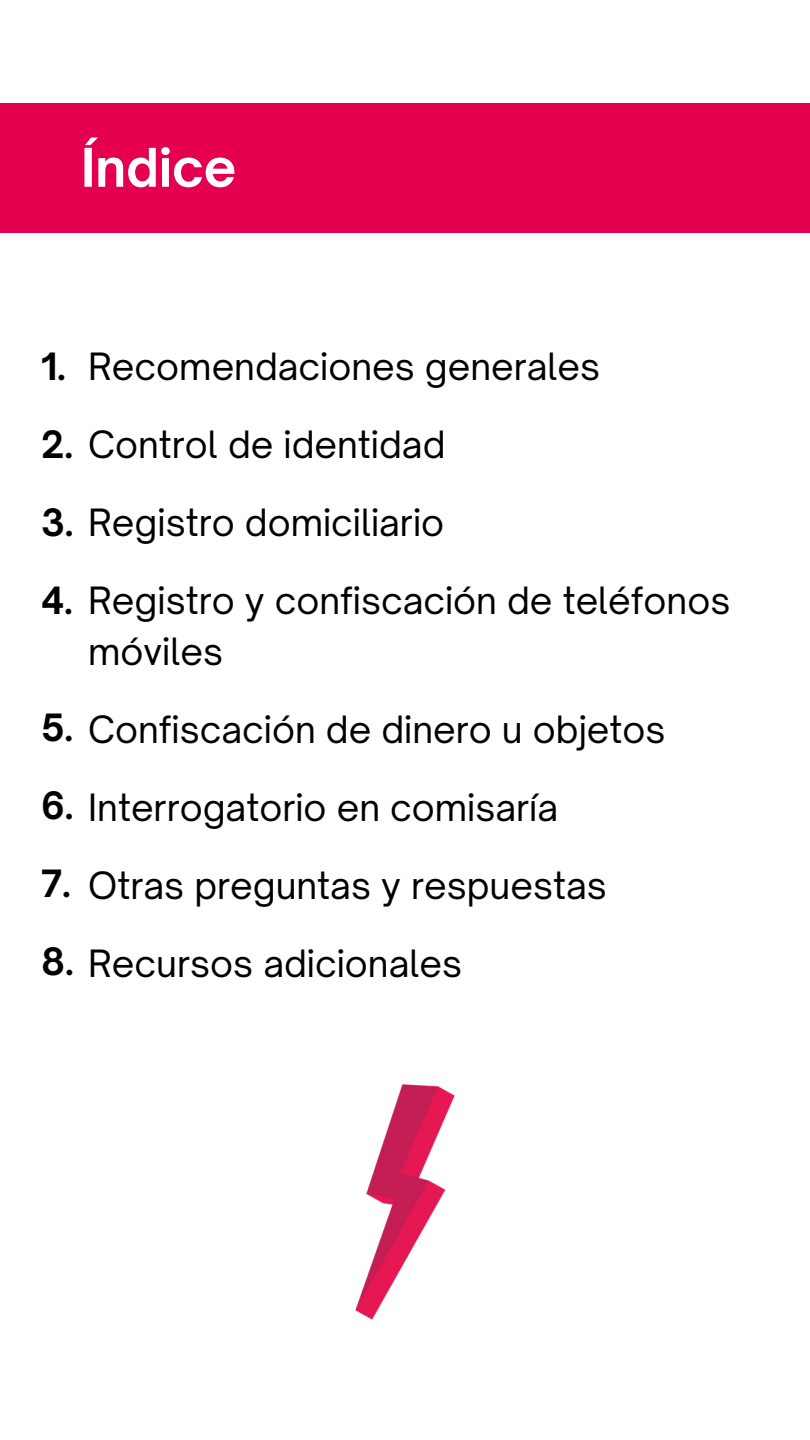
<style>
.page{position:relative;width:810px;height:1440px;background:#fff}
.page>*{position:absolute;margin:0;border:0;box-sizing:border-box;transform-origin:0 0}
.t1{font:700 51px "Open Sauce One";color:#fff}
.t2{font:36px/50.2px "Open Sauce One";color:#000}
.t3{font:700 36px "Open Sauce One";color:#000}
.s1{font-weight:700}
</style>
<div class="page">
<div style="left:0;top:104px;width:810px;height:129px;background:#e5004f"></div>
<img style="left:355px;top:1084px;width:100px;height:236px">
<h1 class="t1" style="left:81px;top:136px;width:157px">Índice</h1>
<p class="t3" style="left:41px;top:344px;width:27px">1.</p>
<h2 class="t2" style="left:88px;top:342px;width:514px">Recomendaciones generales</h2>
<h2 class="t2" style="left:41px;top:420px;width:406px"><span class="s1">2.</span> Control de identidad</h2>
<h2 class="t2" style="left:41px;top:498px;width:405px"><span class="s1">3.</span> Registro domiciliario</h2>
<h2 class="t2" style="left:88px;top:576px;width:644px;text-indent:-47px"><span class="s1">4.</span> Registro y confiscación de teléfonos móviles</h2>
<p class="t3" style="left:41px;top:705px;width:34px">5.</p>
<h2 class="t2" style="left:88px;top:704px;width:579px">Confiscación de dinero u objetos</h2>
<p class="t3" style="left:41px;top:783px;width:34px">6.</p>
<h2 class="t2" style="left:88px;top:782px;width:471px">Interrogatorio en comisaría</h2>
<p class="t3" style="left:41px;top:861px;width:32px">7.</p>
<h2 class="t2" style="left:88px;top:860px;width:520px">Otras preguntas y respuestas</h2>
<p class="t3" style="left:41px;top:939px;width:34px">8.</p>
<h2 class="t2" style="left:88px;top:938px;width:375px">Recursos adicionales</h2>
</div>
